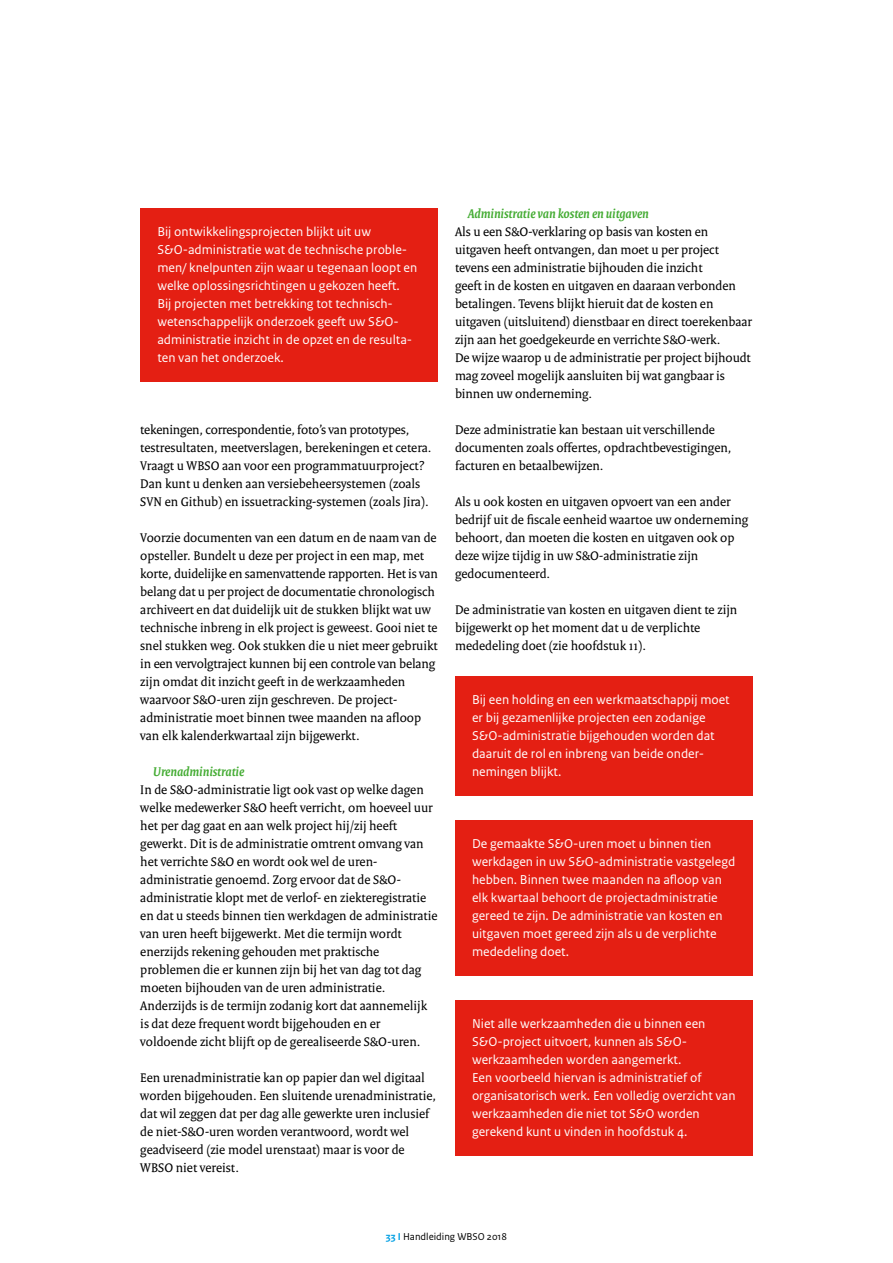
<style>
.page{position:relative;width:893px;height:1263px;background:#fff}
.page>*{position:absolute;margin:0;border:0;box-sizing:border-box;transform-origin:0 0}
.t1{font:13.5px/18px "Rijksoverheid Serif";color:#000}
.t2{font:13.5px/18px "Rijksoverheid Sans Text";color:#fff}
.t3{font:italic 700 13.5px "Rijksoverheid Serif";color:#45ac34}
.t4{font:10.5px "Rijksoverheid Sans Text";color:#000}
.s1{font-weight:700;color:#009fe3}
</style>
<div class="page">
<div style="left:455px;top:676px;width:298px;height:119px;background:#e41f13"></div>
<div style="left:455px;top:820px;width:298px;height:155px;background:#e41f13"></div>
<div style="left:455px;top:1000px;width:298px;height:155px;background:#e41f13"></div>
<div style="left:140px;top:208px;width:298px;height:173px;background:#e41f13"></div>
<p class="t2" style="left:157px;top:223px;width:261px">Bij ontwikkelingsprojecten blijkt uit uw S&amp;O-administratie wat de technische proble&shy;men/ knelpunten zijn waar u tegenaan loopt en welke oplossingsrichtingen u gekozen heeft.<br>Bij projecten met betrekking tot technisch&shy;wetenschappelijk onderzoek geeft uw S&amp;O&shy;administratie inzicht in de opzet en de resulta&shy;ten van het onderzoek.</p>
<p class="t1" style="left:140px;top:420px;width:293px">tekeningen, correspondentie, foto’s van prototypes, testresultaten, meetverslagen, berekeningen et cetera.<br>Vraagt u WBSO aan voor een programmatuurproject?<br>Dan kunt u denken aan versiebeheersystemen (zoals SVN en Github) en issuetracking-systemen (zoals Jira).</p>
<p class="t1" style="left:140px;top:528px;width:299px">Voorzie documenten van een datum en de naam van de opsteller. Bundelt u deze per project in een map, met korte, duidelijke en samenvattende rapporten. Het is van belang dat u per project de documentatie chronologisch archiveert en dat duidelijk uit de stukken blijkt wat uw technische inbreng in elk project is geweest. Gooi niet te snel stukken weg. Ook stukken die u niet meer gebruikt in een vervolgtraject kunnen bij een controle van belang zijn omdat dit inzicht geeft in de werkzaamheden waarvoor S&amp;O-uren zijn geschreven. De project&shy;administratie moet binnen twee maanden na afloop van elk kalenderkwartaal zijn bijgewerkt.</p>
<p class="t3" style="left:153px;top:763px;width:93px">Urenadministratie</p>
<p class="t1" style="left:140px;top:780px;width:299px">In de S&amp;O-administratie ligt ook vast op welke dagen welke medewerker S&amp;O heeft verricht, om hoeveel uur het per dag gaat en aan welk project hij/zij heeft gewerkt. Dit is de administratie omtrent omvang van het verrichte S&amp;O en wordt ook wel de uren&shy;administratie genoemd. Zorg ervoor dat de S&amp;O&shy;administratie klopt met de verlof- en ziekteregistratie en dat u steeds binnen tien werkdagen de administratie van uren heeft bijgewerkt. Met die termijn wordt enerzijds rekening gehouden met praktische problemen die er kunnen zijn bij het van dag tot dag moeten bijhouden van de uren administratie.<br>Anderzijds is de termijn zodanig kort dat aannemelijk is dat deze frequent wordt bijgehouden en er voldoende zicht blijft op de gerealiseerde S&amp;O-uren.</p>
<p class="t1" style="left:140px;top:1068px;width:297px">Een urenadministratie kan op papier dan wel digitaal worden bijgehouden. Een sluitende urenadministratie, dat wil zeggen dat per dag alle gewerkte uren inclusief de niet-S&amp;O-uren worden verantwoord, wordt wel geadviseerd (zie model urenstaat) maar is voor de WBSO niet vereist.</p>
<p class="t3" style="left:468px;top:205px;width:183px">Administratie van kosten en uitgaven</p>
<p class="t1" style="left:455px;top:222px;width:299px">Als u een S&amp;O-verklaring op basis van kosten en uitgaven heeft ontvangen, dan moet u per project tevens een administratie bijhouden die inzicht<br>geeft in de kosten en uitgaven en daaraan verbonden betalingen. Tevens blijkt hieruit dat de kosten en uitgaven (uitsluitend) dienstbaar en direct toerekenbaar zijn aan het goedgekeurde en verrichte S&amp;O-werk.<br>De wijze waarop u de administratie per project bijhoudt mag zoveel mogelijk aansluiten bij wat gangbaar is binnen uw onderneming.</p>
<p class="t1" style="left:455px;top:420px;width:278px">Deze administratie kan bestaan uit verschillende documenten zoals offertes, opdrachtbevestigingen, facturen en betaalbewijzen.</p>
<p class="t1" style="left:455px;top:492px;width:295px">Als u ook kosten en uitgaven opvoert van een ander bedrijf uit de fiscale eenheid waartoe uw onderneming behoort, dan moeten die kosten en uitgaven ook op deze wijze tijdig in uw S&amp;O-administratie zijn gedocumenteerd.</p>
<p class="t1" style="left:455px;top:600px;width:284px">De administratie van kosten en uitgaven dient te zijn bijgewerkt op het moment dat u de verplichte mededeling doet (zie hoofdstuk 11).</p>
<p class="t2" style="left:472px;top:691px;width:259px">Bij een holding en een werkmaatschappij moet er bij gezamenlijke projecten een zodanige S&amp;O-administratie bijgehouden worden dat daaruit de rol en inbreng van beide onder&shy;nemingen blijkt.</p>
<p class="t2" style="left:472px;top:835px;width:265px">De gemaakte S&amp;O-uren moet u binnen tien werkdagen in uw S&amp;O-administratie vastgelegd hebben. Binnen twee maanden na afloop van elk kwartaal behoort de projectadministratie gereed te zijn. De administratie van kosten en uitgaven moet gereed zijn als u de verplichte mededeling doet.</p>
<p class="t2" style="left:472px;top:1015px;width:265px">Niet alle werkzaamheden die u binnen een S&amp;O-project uitvoert, kunnen als S&amp;O&shy;werkzaamheden worden aangemerkt.<br>Een voorbeeld hiervan is administratief of organisatorisch werk. Een volledig overzicht van werkzaamheden die niet tot S&amp;O worden gerekend kunt u vinden in hoofdstuk 4.</p>
<p class="t4" style="left:386px;top:1231px;width:123px"><span class="s1">33 I</span> Handleiding WBSO 2018</p>
</div>
